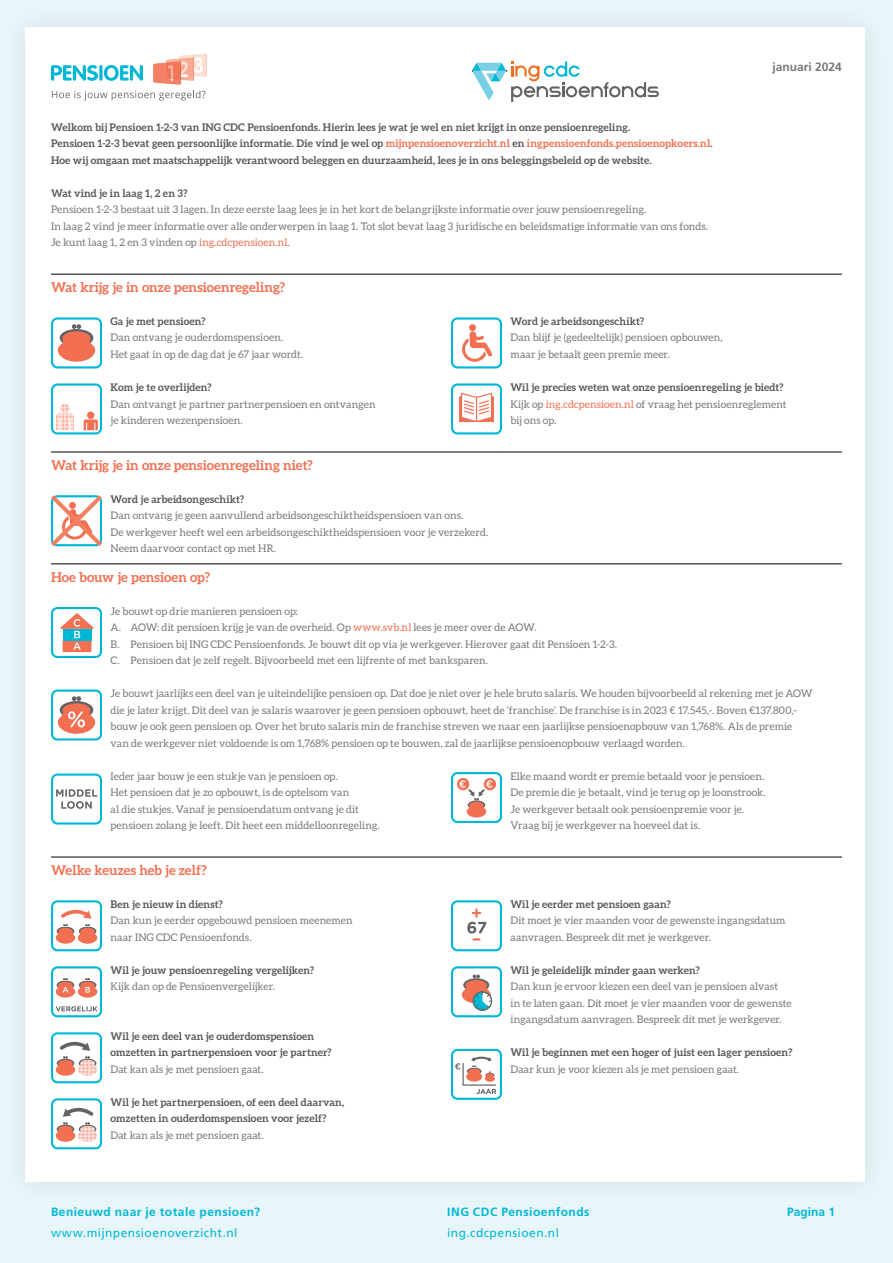
<style>
.page{position:relative;width:893px;height:1263px;background:#e8f6f9}
.page>*{position:absolute;margin:0;border:0;box-sizing:border-box;transform-origin:0 0}
.t1{font:700 13.5px "Aleo";letter-spacing:.005em;color:#f36f51}
.t2{font:700 12px "Frutiger LT Std";letter-spacing:.04em;color:#00b7d6}
.t3{font:12px "Frutiger LT Std";letter-spacing:.035em;color:#00b7d6}
.t4{font:700 12px "Frutiger LT Std";color:#76787b}
.t5{font:10.5px/16.5px "Aleo";letter-spacing:.01em;color:#76787b}
.t6{font:700 10.5px/16.5px "Aleo";letter-spacing:.015em;color:#57585a}
.s1{color:#f36f51}
.s2{font-weight:700;color:#57585a}
.s3{font-weight:400;color:#76787b}
</style>
<div class="page">
<div style="left:26px;top:28px;width:839px;height:1154px;background:#fff"></div>
<svg style="left:51px;top:54px;width:156px;height:47px"></svg>
<svg style="left:472px;top:62px;width:187px;height:40px"></svg>
<hr style="left:51px;top:273px;width:791px;height:2px;background:#57585a">
<svg style="left:51px;top:317px;width:51px;height:51px"></svg>
<svg style="left:51px;top:383px;width:51px;height:51px"></svg>
<svg style="left:451px;top:317px;width:51px;height:51px"></svg>
<svg style="left:451px;top:383px;width:51px;height:51px"></svg>
<hr style="left:459px;top:422px;width:36px;height:1px;background:#fff">
<hr style="left:51px;top:451px;width:791px;height:2px;background:#57585a">
<hr style="left:51px;top:563px;width:791px;height:1px;background:#57585a">
<svg style="left:51px;top:495px;width:51px;height:51px"></svg>
<svg style="left:51px;top:607px;width:51px;height:51px"></svg>
<svg style="left:51px;top:689px;width:51px;height:51px"></svg>
<svg style="left:51px;top:773px;width:51px;height:51px"></svg>
<svg style="left:451px;top:772px;width:51px;height:51px"></svg>
<hr style="left:51px;top:856px;width:791px;height:2px;background:#57585a">
<svg style="left:51px;top:900px;width:51px;height:51px"></svg>
<svg style="left:51px;top:966px;width:51px;height:51px"></svg>
<svg style="left:51px;top:1032px;width:51px;height:51px"></svg>
<svg style="left:51px;top:1098px;width:51px;height:51px"></svg>
<svg style="left:451px;top:900px;width:51px;height:51px"></svg>
<svg style="left:451px;top:966px;width:51px;height:51px"></svg>
<svg style="left:451px;top:1049px;width:51px;height:51px"></svg>
<p class="t4" style="left:773px;top:59px;width:71px">januari 2024</p>
<p class="t6" style="left:51px;top:118px;width:663px">Welkom bij Pensioen 1-2-3 van ING CDC Pensioenfonds. Hierin lees je wat je wel en niet krijgt in onze pensioenregeling.<br>Pensioen 1-2-3 bevat geen persoonlijke informatie. Die vind je wel op <span class="s1">mijnpensioenoverzicht.nl</span> en <span class="s1">ingpensioenfonds.pensioenopkoers.nl</span>.</p>
<p class="t6" style="left:51px;top:151px;width:602px">Hoe wij omgaan met maatschappelijk verantwoord beleggen en duurzaamheid, lees je in ons beleggingsbeleid op de website.</p>
<p class="t6" style="left:51px;top:184px;width:138px">Wat vind je in laag 1, 2 en 3?</p>
<p class="t5" style="left:51px;top:201px;width:659px">Pensioen 1-2-3 bestaat uit 3 lagen. In deze eerste laag lees je in het kort de belangrijkste informatie over jouw pensioenregeling.<br>In laag 2 vind je meer informatie over alle onderwerpen in laag 1. Tot slot bevat laag 3 juridische en beleidsmatige informatie van ons fonds.<br>Je kunt laag 1, 2 en 3 vinden op <span class="s1">ing.cdcpensioen.nl</span>.</p>
<p class="t1" style="left:51px;top:279px;width:236px">Wat krijg je in onze pensioenregeling?</p>
<p class="t5" style="left:111px;top:313px;width:194px"><span class="s2">Ga je met pensioen?<br></span>Dan ontvang je ouderdomspensioen.<br>Het gaat in op de dag dat je 67 jaar wordt.</p>
<p class="t5" style="left:111px;top:379px;width:267px"><span class="s2">Kom je te overlijden?<br></span>Dan ontvangt je partner partnerpensioen en ontvangen je kinderen wezenpensioen.</p>
<p class="t5" style="left:510px;top:313px;width:214px"><span class="s2">Word je arbeidsongeschikt?<br></span>Dan blijf je (gedeeltelijk) pensioen opbouwen, maar je betaalt geen premie meer.</p>
<p class="t6" style="left:510px;top:379px;width:274px">Wil je precies weten wat onze pensioenregeling je biedt?</p>
<p class="t5" style="left:510px;top:395px;width:278px">Kijk op <span class="s1">ing.cdcpensioen.nl</span> of vraag het pensioenreglement bij ons op.</p>
<p class="t1" style="left:51px;top:457px;width:263px">Wat krijg je in onze pensioenregeling niet?</p>
<p class="t5" style="left:111px;top:491px;width:379px"><span class="s2">Word je arbeidsongeschikt?<br></span>Dan ontvang je geen aanvullend arbeidsongeschiktheidspensioen van ons.<br>De werkgever heeft wel een arbeidsongeschiktheidspensioen voor je verzekerd.<br>Neem daarvoor contact op met HR.</p>
<p class="t1" style="left:51px;top:569px;width:161px">Hoe bouw je pensioen op?</p>
<p class="t5" style="left:111px;top:602px;width:189px">Je bouwt op drie manieren pensioen op:</p>
<p class="t5" style="left:111px;top:619px;width:427px">A. AOW: dit pensioen krijg je van de overheid. Op <span class="s1">www.svb.nl</span> lees je meer over de AOW.</p>
<p class="t5" style="left:111px;top:635px;width:508px">B. Pensioen bij ING CDC Pensioenfonds. Je bouwt dit op via je werkgever. Hierover gaat dit Pensioen 1-2-3.</p>
<p class="t5" style="left:111px;top:652px;width:379px">C. Pensioen dat je zelf regelt. Bijvoorbeeld met een lijfrente of met banksparen.</p>
<p class="t5" style="left:111px;top:685px;width:704px">Je bouwt jaarlijks een deel van je uitein delijke pensioen op. Dat doe je niet over je hele bruto salaris. We houden bijvoor beeld al rekening met je AOW die je later krijgt. Dit deel van je salaris waarover je geen pensioen opbouwt, heet de ‘franchise’. De franchise is in 2023 € 17.545,-. Boven €137.800,- bouw je ook geen pensioen op. Over het bruto salaris min de franchise streven we naar een jaarlijkse pensioen opbouw van 1,768%. Als de premie van de werkgever niet voldoende is om 1,768% pensioen op te bouwen, zal de jaarlijkse pensioenopbouw verlaagd worden.</p>
<p class="t5" style="left:111px;top:767px;width:271px">Ieder jaar bouw je een stukje van je pensioen op.<br>Het pensioen dat je zo opbouwt, is de optelsom van<br>al die stukjes. Vanaf je pensioendatum ont vang je dit pensioen zolang je leeft. Dit heet een middelloonregeling.</p>
<p class="t5" style="left:510px;top:767px;width:257px">Elke maand wordt er premie betaald voor je pensioen.<br>De premie die je betaalt, vind je terug op je loonstrook.<br>Je werkgever betaalt ook pensioen premie voor je.<br>Vraag bij je werkgever na hoeveel dat is.</p>
<p class="t1" style="left:51px;top:862px;width:157px">Welke keuzes heb je zelf?</p>
<p class="t5" style="left:111px;top:896px;width:244px"><span class="s2">Ben je nieuw in dienst?<br></span>Dan kun je eerder opgebouwd pensioen meenemen naar ING CDC Pensioenfonds.</p>
<p class="t6" style="left:111px;top:961px;width:205px">Wil je jouw pensioenregeling vergelijken?<br><span class="s3">Kijk dan op de Pensioenvergelijker.</span></p>
<p class="t6" style="left:111px;top:1027px;width:223px">Wil je een deel van je ouder doms pensioen omzetten in partnerpensioen voor je partner?<br><span class="s3">Dat kan als je met pensioen gaat.</span></p>
<p class="t6" style="left:111px;top:1093px;width:235px">Wil je het partnerpensioen, of een deel daarvan, omzetten in ouderdomspensioen voor jezelf?<br><span class="s3">Dat kan als je met pensioen gaat.</span></p>
<p class="t6" style="left:510px;top:895px;width:162px">Wil je eerder met pensioen gaan?</p>
<p class="t5" style="left:510px;top:912px;width:276px">Dit moet je vier maanden voor de gewenste ingangs datum aanvragen. Bespreek dit met je werkgever.</p>
<p class="t5" style="left:510px;top:962px;width:283px"><span class="s2">Wil je geleidelijk minder gaan werken?<br></span>Dan kun je ervoor kiezen een deel van je pensioen alvast<br>in te laten gaan. Dit moet je vier maanden voor de gewenste ingangsdatum aanvragen. Bespreek dit met je werkgever.</p>
<p class="t6" style="left:510px;top:1044px;width:283px">Wil je beginnen met een hoger of juist een lager pensioen?</p>
<p class="t5" style="left:510px;top:1061px;width:230px">Daar kun je voor kiezen als je met pensioen gaat.</p>
<p class="t2" style="left:51px;top:1205px;width:211px">Benieuwd naar je totale pensioen?</p>
<p class="t3" style="left:51px;top:1226px;width:188px">www.mijnpensioenoverzicht.nl</p>
<p class="t2" style="left:447px;top:1205px;width:144px">ING CDC Pensioenfonds</p>
<p class="t3" style="left:447px;top:1226px;width:113px">ing.cdcpensioen.nl</p>
<p class="t2" style="left:787px;top:1205px;width:50px">Pagina 1</p>
</div>
